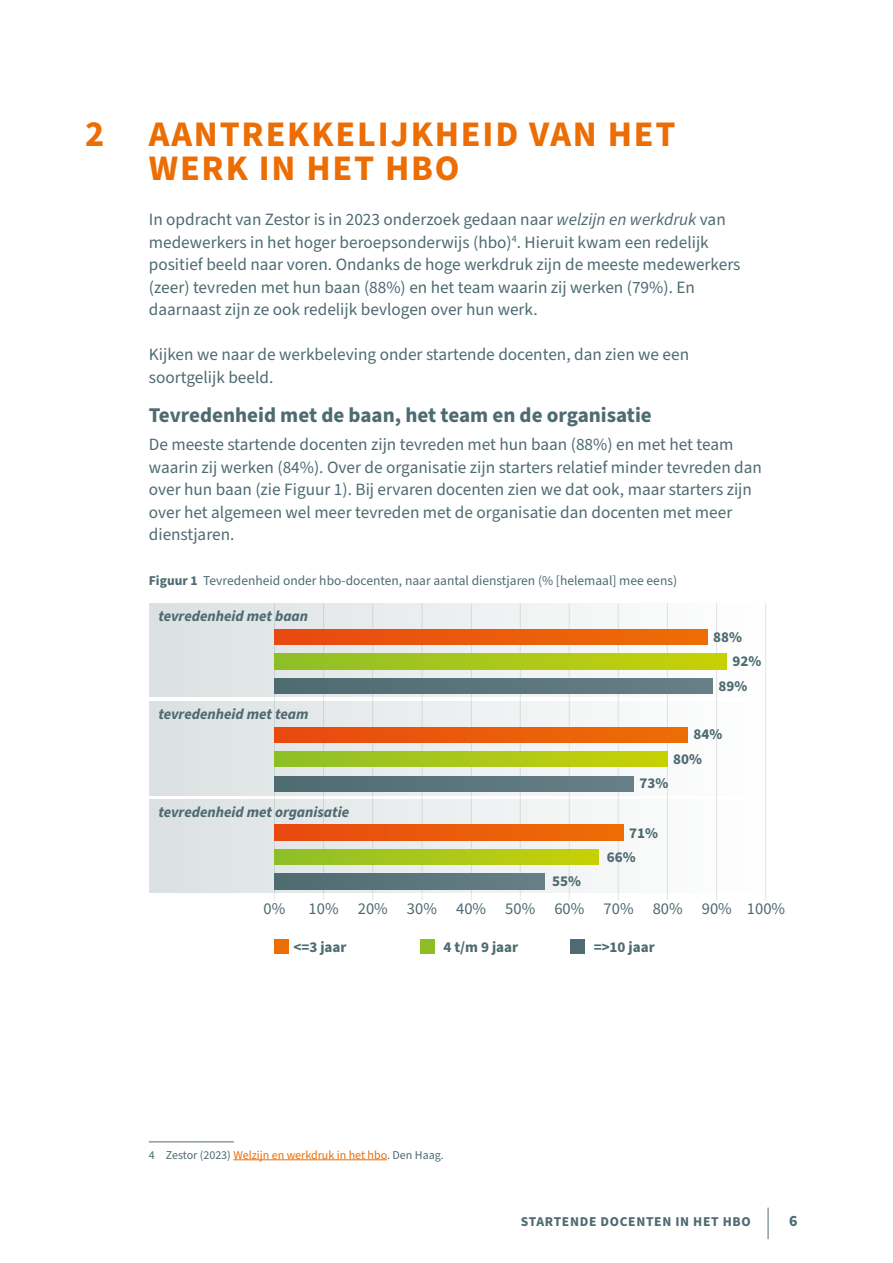
<style>
.page{position:relative;width:893px;height:1263px;background:#fff}
.page>*{position:absolute;margin:0;border:0;box-sizing:border-box;transform-origin:0 0}
.t1{font:700 36px/33.8px "Source Sans Pro";letter-spacing:.05em;color:#ed6d05}
.t2{font:700 21px "Source Sans Pro";color:#4e6b71}
.t3{font:17.25px/22.5px "Source Sans Pro";color:#4e6b71}
.t4{font:16.5px "Source Sans Pro";color:#4e6b71}
.t5{font:700 15.75px "Source Sans Pro";color:#4e6b71}
.t6{font:italic 700 15px "Source Sans Pro";color:#4e6b71}
.t7{font:700 15px/24.5px "Source Sans Pro";color:#4e6b71}
.t8{font:13.5px "Source Sans Pro";color:#4e6b71}
.t9{font:700 13.5px "Source Sans Pro";letter-spacing:.05em;color:#4e6b71}
.t10{font:12px "Source Sans Pro";color:#ed6d05}
.s1{font-style:italic}
.s2{font-weight:700}
.s3{color:#4e6b71}
</style>
<div class="page">
<hr style="left:768px;top:1208px;width:1px;height:31px;background:#4e6b71">
<hr style="left:274px;top:603px;width:1px;height:298px;background:#e5e7e9">
<hr style="left:372px;top:603px;width:1px;height:298px;background:#e5e7e9">
<hr style="left:323px;top:603px;width:1px;height:298px;background:#e5e7e9">
<hr style="left:421px;top:603px;width:2px;height:298px;background:#e5e7e9">
<hr style="left:520px;top:603px;width:1px;height:298px;background:#e5e7e9">
<hr style="left:618px;top:603px;width:1px;height:298px;background:#e5e7e9">
<hr style="left:716px;top:603px;width:1px;height:298px;background:#e5e7e9">
<hr style="left:471px;top:603px;width:1px;height:298px;background:#e5e7e9">
<hr style="left:569px;top:603px;width:1px;height:298px;background:#e5e7e9">
<hr style="left:667px;top:603px;width:1px;height:298px;background:#e5e7e9">
<hr style="left:765px;top:603px;width:1px;height:298px;background:#e5e7e9">
<svg style="left:149px;top:603px;width:578px;height:94px"></svg>
<svg style="left:149px;top:701px;width:539px;height:94px"></svg>
<svg style="left:149px;top:799px;width:475px;height:94px"></svg>
<div style="left:274px;top:629px;width:433px;height:16px;background:linear-gradient(to right,#e84910,#ed6e06)"></div>
<svg style="left:274px;top:654px;width:453px;height:15px;background:#aac718"></svg>
<div style="left:274px;top:678px;width:438px;height:16px;background:#5a757b"></div>
<svg style="left:274px;top:727px;width:413px;height:15px;background:#ea5b0a"></svg>
<svg style="left:274px;top:752px;width:394px;height:15px;background:#aac718"></svg>
<div style="left:274px;top:776px;width:359px;height:15px;background:#5a757b"></div>
<svg style="left:274px;top:825px;width:349px;height:15px;background:#ea5b0a"></svg>
<div style="left:274px;top:849px;width:325px;height:16px;background:linear-gradient(to right,#8ebe2a,#c8d107)"></div>
<div style="left:274px;top:874px;width:271px;height:15px;background:#5a757b"></div>
<div style="left:274px;top:939px;width:15px;height:15px;background:#ed6d05"></div>
<div style="left:420px;top:939px;width:15px;height:15px;background:#8dbe26"></div>
<div style="left:570px;top:939px;width:15px;height:15px;background:#4e6b71"></div>
<hr style="left:149px;top:1141px;width:85px;height:1px;background:#4e6b71">
<hr style="left:233px;top:1159px;width:154px;height:1px;background:#ed6d05">
<h1 class="t1" style="left:149px;top:118px;width:528px;text-indent:-64px">2 AANTREKKELIJKHEID VAN HET<br>WERK IN HET HBO</h1>
<p class="t3" style="left:149px;top:209px;width:593px">In opdracht van Zestor is in 2023 onderzoek gedaan naar <span class="s1">welzijn en werkdruk</span> van medewerkers in het hoger beroepsonderwijs (hbo)<sup>4</sup>. Hieruit kwam een redelijk positief beeld naar voren. Ondanks de hoge werkdruk zijn de meeste medewerkers (zeer) tevreden met hun baan (88%) en het team waarin zij werken (79%). En daarnaast zijn ze ook redelijk bevlogen over hun werk.</p>
<p class="t3" style="left:149px;top:344px;width:542px">Kijken we naar de werkbeleving onder startende docenten, dan zien we een soortgelijk beeld.</p>
<p class="t2" style="left:149px;top:401px;width:504px">Tevredenheid met de baan, het team en de organisatie</p>
<p class="t3" style="left:149px;top:434px;width:615px">De meeste startende docenten zijn tevreden met hun baan (88%) en met het team waarin zij werken (84%). Over de organisatie zijn starters relatief minder tevreden dan over hun baan (zie Figuur 1). Bij ervaren docenten zien we dat ook, maar starters zijn over het algemeen wel meer tevreden met de organisatie dan docenten met meer dienstjaren.</p>
<p class="t8" style="left:149px;top:572px;width:530px"><span class="s2">Figuur 1</span> Tevredenheid onder hbo-docenten, naar aantal dienstjaren (% [helemaal] mee eens)</p>
<p class="t6" style="left:158px;top:605px;width:151px">tevredenheid met baan</p>
<p class="t6" style="left:158px;top:703px;width:152px">tevredenheid met team</p>
<p class="t6" style="left:158px;top:801px;width:192px">tevredenheid met organisatie</p>
<p class="t7" style="left:552px;top:869px;width:30px">55%</p>
<p class="t7" style="left:713px;top:626px;width:30px">88%</p>
<p class="t7" style="left:732px;top:649px;width:30px">92%</p>
<p class="t7" style="left:718px;top:674px;width:30px">89%</p>
<p class="t7" style="left:673px;top:723px;width:51px;text-indent:20px">84%<br>80%</p>
<p class="t7" style="left:640px;top:771px;width:30px">73%</p>
<p class="t7" style="left:607px;top:821px;width:53px;line-height:24px;text-indent:23px">71%<br>66%</p>
<p class="t4" style="left:264px;top:897px;width:23px">0%</p>
<p class="t4" style="left:309px;top:897px;width:478px">10% 20% 30% 40% 50% 60% 70% 80% 90% 100%</p>
<p class="t7" style="left:293px;top:935px;width:55px">&lt;=3 jaar</p>
<p class="t7" style="left:443px;top:935px;width:76px">4 t/m 9 jaar</p>
<p class="t7" style="left:594px;top:935px;width:63px">=&gt;10 jaar</p>
<p class="t10" style="left:149px;top:1147px;width:296px"><span class="s3">4 Zestor (2023)</span> Welzijn en werkdruk in het hbo<span class="s3">. Den Haag.</span></p>
<p class="t9" style="left:521px;top:1213px;width:231px">STARTENDE DOCENTEN IN HET HBO</p>
<p class="t5" style="left:789px;top:1210px;width:10px">6</p>
</div>
